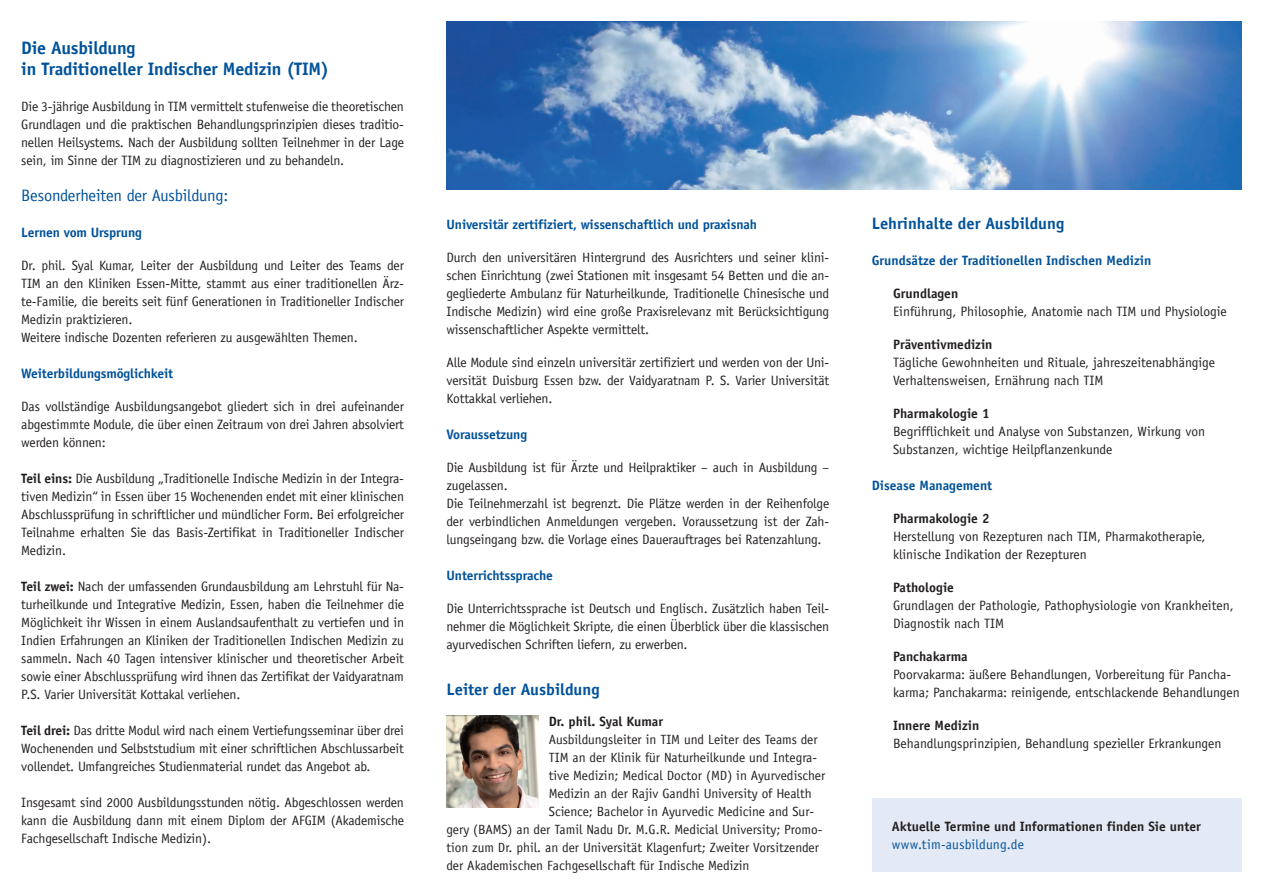
<style>
.page{position:relative;width:1263px;height:893px;background:#fff}
.page>*{position:absolute;margin:0;border:0;box-sizing:border-box;transform-origin:0 0}
.t1{font:700 18px/21.6px "Officina Sans";letter-spacing:-.01em;color:#01529a}
.t2{font:700 16.5px "Officina Sans";color:#01529a}
.t3{font:16.5px "Officina Sans";letter-spacing:-.01em;color:#01529a}
.t4{font:13.5px/18px "Officina Sans";letter-spacing:-.01em;color:#231f20;text-align:justify}
.t5{font:700 13.5px "Officina Sans";letter-spacing:-.01em;color:#01529a}
.t6{font:700 13.5px "Officina Sans";color:#231f20}
.t7{font:13.5px "Officina Sans";letter-spacing:.01em;color:#01529a}
.t8{font:13.35px "Officina Sans";color:#231f20}
.s1{font-weight:700}
</style>
<div class="page">
<div style="left:872px;top:798px;width:370px;height:74px;background:#e4eaf5"></div>
<img style="left:446px;top:21px;width:796px;height:168px">
<img style="left:446px;top:715px;width:92px;height:92px">
<h1 class="t1" style="left:21px;top:37px;width:309px">Die Ausbildung<br>in Traditioneller Indischer Medizin (TIM)</h1>
<p class="t4" style="left:21px;top:98px;width:384px">Die 3-jährige Ausbildung in TIM vermittelt stufenweise die theoretischen Grundlagen und die praktischen Behandlungsprinzipien dieses traditio&shy;nellen Heilsystems. Nach der Ausbildung sollten Teilnehmer in der Lage sein, im Sinne der TIM zu diagnostizieren und zu behandeln.</p>
<p class="t3" style="left:21px;top:186px;width:209px">Besonderheiten der Ausbildung:</p>
<p class="t5" style="left:21px;top:224px;width:122px">Lernen vom Ursprung</p>
<p class="t4" style="left:21px;top:257px;width:384px;text-align:left">Dr. phil. Syal Kumar, Leiter der Ausbildung und Leiter des Teams der TIM an den Kliniken Essen-Mitte, stammt aus einer traditionellen Ärz&shy;te-Familie, die bereits seit fünf Generationen in Traditioneller Indischer Medizin praktizieren.<br>Weitere indische Dozenten referieren zu ausgewählten Themen.</p>
<p class="t5" style="left:21px;top:365px;width:154px">Weiterbildungsmöglichkeit</p>
<p class="t4" style="left:21px;top:398px;width:384px">Das vollständige Ausbildungsangebot gliedert sich in drei aufeinander abgestimmte Module, die über einen Zeitraum von drei Jahren absolviert werden können:</p>
<p class="t4" style="left:21px;top:470px;width:384px"><span class="s1">Teil eins:</span> Die Ausbildung „Traditionelle Indische Medizin in der Integra&shy;tiven Medizin“ in Essen über 15 Wochenenden endet mit einer klinischen Abschlussprüfung in schriftlicher und mündlicher Form. Bei erfolgreicher Teilnahme erhalten Sie das Basis-Zertifikat in Traditioneller Indischer Medizin.</p>
<p class="t4" style="left:21px;top:578px;width:384px"><span class="s1">Teil zwei:</span> Nach der umfassenden Grundausbildung am Lehrstuhl für Na&shy;turheilkunde und Integrative Medizin, Essen, haben die Teilnehmer die Möglichkeit ihr Wissen in einem Auslandsaufenthalt zu vertiefen und in Indien Erfahrungen an Kliniken der Traditionellen Indischen Medizin zu sammeln. Nach 40 Tagen intensiver klinischer und theoretischer Arbeit sowie einer Abschlussprüfung wird ihnen das Zertifikat der Vaidyaratnam P.S. Varier Universität Kottakal verliehen.</p>
<p class="t4" style="left:21px;top:722px;width:384px"><span class="s1">Teil drei:</span> Das dritte Modul wird nach einem Vertiefungsseminar über drei Wochenenden und Selbststudium mit einer schriftlichen Abschlussarbeit vollendet. Umfangreiches Studienmaterial rundet das Angebot ab.</p>
<p class="t4" style="left:21px;top:794px;width:384px">Insgesamt sind 2000 Ausbildungsstunden nötig. Abgeschlossen werden kann die Ausbildung dann mit einem Diplom der AFGIM (Akademische Fachgesellschaft Indische Medizin).</p>
<p class="t5" style="left:446px;top:216px;width:312px">Universitär zertifiziert, wissenschaftlich und praxisnah</p>
<p class="t4" style="left:446px;top:248px;width:384px">Durch den universitären Hintergrund des Ausrichters und seiner klini&shy;schen Einrichtung (zwei Stationen mit insgesamt 54 Betten und die an&shy;gegliederte Ambulanz für Naturheilkunde, Traditionelle Chinesische und Indische Medizin) wird eine große Praxisrelevanz mit Berücksichtigung wissenschaftlicher Aspekte vermittelt.</p>
<p class="t4" style="left:446px;top:353px;width:384px">Alle Module sind einzeln universitär zertifiziert und werden von der Uni&shy;versität Duisburg Essen bzw. der Vaidyaratnam P. S. Varier Universität Kottakkal verliehen.</p>
<p class="t5" style="left:446px;top:426px;width:82px">Voraussetzung</p>
<p class="t4" style="left:446px;top:458px;width:384px;text-align:left">Die Ausbildung ist für Ärzte und Heilpraktiker – auch in Ausbildung – zugelassen.<br>Die Teilnehmerzahl ist begrenzt. Die Plätze werden in der Reihenfolge der verbindlichen Anmeldungen vergeben. Voraussetzung ist der Zah&shy;lungseingang bzw. die Vorlage eines Dauerauftrages bei Ratenzahlung.</p>
<p class="t5" style="left:446px;top:567px;width:108px">Unterrichtssprache</p>
<p class="t4" style="left:446px;top:599px;width:384px">Die Unterrichtssprache ist Deutsch und Englisch. Zusätzlich haben Teil&shy;nehmer die Möglichkeit Skripte, die einen Überblick über die klassischen ayurvedischen Schriften liefern, zu erwerben.</p>
<p class="t2" style="left:446px;top:679px;width:155px">Leiter der Ausbildung</p>
<p class="t6" style="left:549px;top:713px;width:116px">Dr. phil. Syal Kumar</p>
<p class="t8" style="left:549px;top:731px;width:270px">Ausbildungsleiter in TIM und Leiter des Teams der</p>
<p class="t8" style="left:549px;top:749px;width:270px">TIM an der Klinik für Naturheilkunde und Integra-</p>
<p class="t8" style="left:549px;top:767px;width:278px">tive Medizin; Medical Doctor (MD) in Ayurvedischer</p>
<p class="t8" style="left:549px;top:785px;width:264px">Medizin an der Rajiv Gandhi University of Health</p>
<p class="t8" style="left:549px;top:803px;width:267px">Science; Bachelor in Ayurvedic Medicine and Sur-</p>
<p class="t8" style="left:446px;top:821px;width:377px">gery (BAMS) an der Tamil Nadu Dr. M.G.R. Medicial University; Promo-</p>
<p class="t8" style="left:446px;top:839px;width:374px">tion zum Dr. phil. an der Universität Klagenfurt; Zweiter Vorsitzender</p>
<p class="t8" style="left:446px;top:857px;width:304px">der Akademischen Fachgesellschaft für Indische Medizin</p>
<p class="t2" style="left:872px;top:213px;width:194px">Lehrinhalte der Ausbildung</p>
<p class="t5" style="left:872px;top:252px;width:281px">Grundsätze der Traditionellen Indischen Medizin</p>
<p class="t6" style="left:893px;top:285px;width:67px">Grundlagen</p>
<p class="t4" style="left:893px;top:302px;width:335px">Einführung, Philosophie, Anatomie nach TIM und Physiologie</p>
<p class="t6" style="left:893px;top:336px;width:101px">Präventivmedizin</p>
<p class="t4" style="left:893px;top:353px;width:323px">Tägliche Gewohnheiten und Rituale, jahreszeitenabhängige<br>Verhaltensweisen, Ernährung nach TIM</p>
<p class="t6" style="left:893px;top:405px;width:98px">Pharmakologie 1</p>
<p class="t4" style="left:893px;top:422px;width:314px">Begrifflichkeit und Analyse von Substanzen, Wirkung von<br>Substanzen, wichtige Heilpflanzenkunde</p>
<p class="t5" style="left:872px;top:477px;width:122px">Disease Management</p>
<p class="t6" style="left:893px;top:510px;width:98px">Pharmakologie 2</p>
<p class="t4" style="left:893px;top:527px;width:314px">Herstellung von Rezepturen nach TIM, Pharmakotherapie, klinische Indikation der Rezepturen</p>
<p class="t6" style="left:893px;top:579px;width:63px">Pathologie</p>
<p class="t4" style="left:893px;top:596px;width:342px">Grundlagen der Pathologie, Pathophysiologie von Krankheiten,<br>Diagnostik nach TIM</p>
<p class="t6" style="left:893px;top:648px;width:76px">Panchakarma</p>
<p class="t4" style="left:893px;top:665px;width:348px">Poorvakarma: äußere Behandlungen, Vorbereitung für Pancha&shy;karma; Panchakarma: reinigende, entschlackende Behandlungen</p>
<p class="t6" style="left:893px;top:717px;width:88px">Innere Medizin</p>
<p class="t4" style="left:893px;top:734px;width:330px">Behandlungsprinzipien, Behandlung spezieller Erkrankungen</p>
<p class="t6" style="left:892px;top:818px;width:310px">Aktuelle Termine und Informationen finden Sie unter</p>
<p class="t7" style="left:892px;top:836px;width:133px">www.tim-ausbildung.de</p>
</div>
